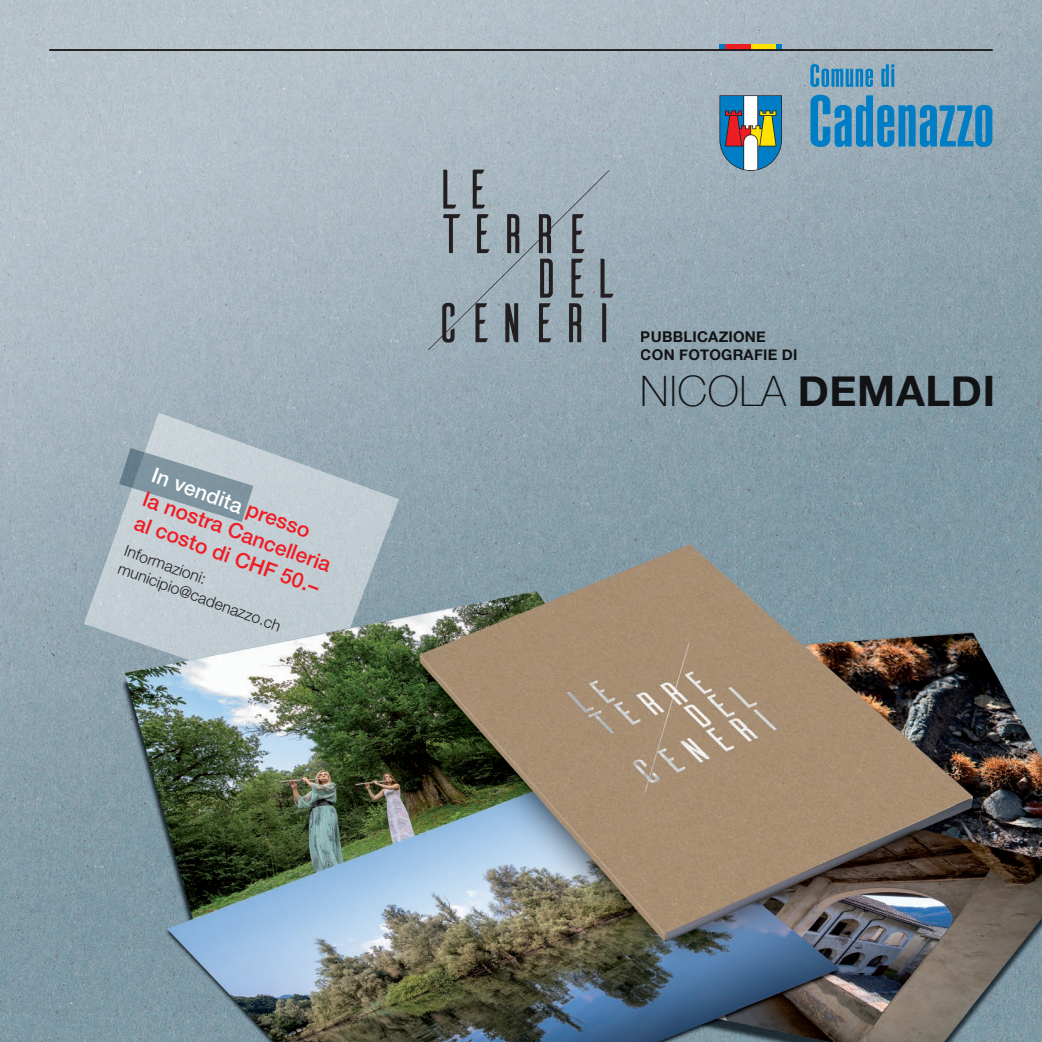
<style>
.page{position:relative;width:1042px;height:1042px;background:#fff}
.page>*{position:absolute;margin:0;border:0;box-sizing:border-box;transform-origin:0 0}
.t1{font:700 42px "Helvetica Neue";letter-spacing:.015em;color:#231f20}
.t2{font:500 21px/25.2px "Helvetica Neue";color:#ee1d23}
.t3{font:300 15.75px/18.9px "Helvetica Neue";color:#231f20}
.t4{font:700 14.88px/17.8px "Helvetica Neue";letter-spacing:.015em;color:#231f20}
.s1{color:#fff}
.s2{font-weight:100}
</style>
<div class="page">
<img style="left:0;top:0;width:1042px;height:1042px">
<svg style="left:84px;top:413px;width:315px;height:247px;background:#b1bfc4"></svg>
<svg style="left:119px;top:448px;width:134px;height:74px;background:#9fb0b9"></svg>
<svg style="left:428px;top:170px;width:185px;height:180px;background:#8f9ea7"></svg>
<svg style="left:49px;top:44px;width:944px;height:7px;background:#898e90"></svg>
<svg style="left:719px;top:95px;width:63px;height:76px"></svg>
<svg style="left:810px;top:64px;width:63px;height:23px"></svg>
<svg style="left:881px;top:64px;width:13px;height:23px"></svg>
<hr style="left:891px;top:69px;width:3px;height:18px;background:#007ec5">
<svg style="left:810px;top:95px;width:182px;height:52px;background:#4994be"></svg>
<p class="t2" style="left:157px;top:462px;width:200px;rotate:20deg"><span class="s1">In vendita</span> presso<br>la nostra Cancelleria al costo di CHF 50.–</p>
<p class="t3" style="left:129px;top:541px;width:173px;rotate:20deg">Informazioni: municipio@cadenazzo.ch</p>
<p class="t4" style="left:641px;top:328px;width:158px">PUBBLICAZIONE<br>CON FOTOGRAFIE DI</p>
<h1 class="t1" style="left:641px;top:358px;width:356px"><span class="s2">NICOLA</span> DEMALDI</h1>
</div>
